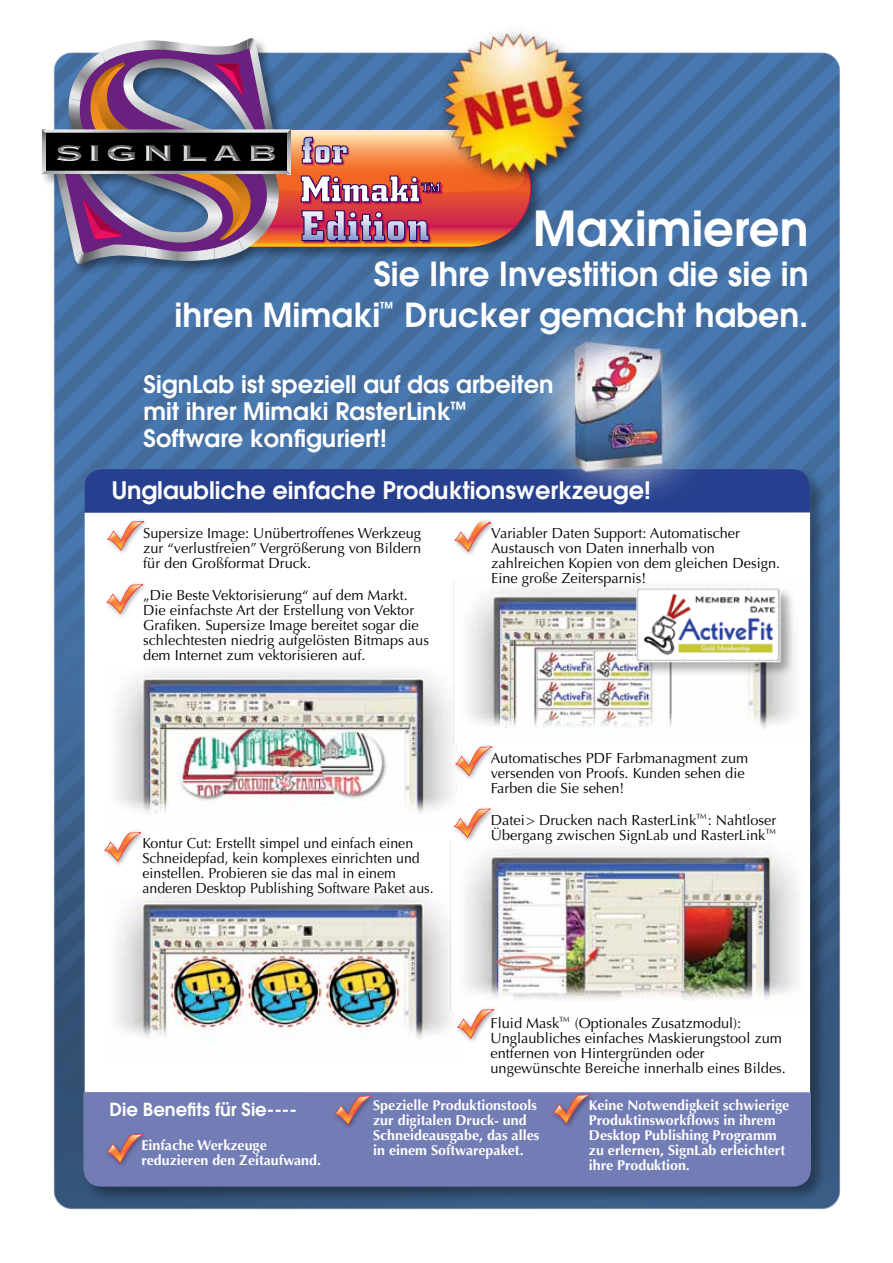
<style>
.page{position:relative;width:893px;height:1263px;background:#fff}
.page>*{position:absolute;margin:0;border:0;box-sizing:border-box;transform-origin:0 0}
.t1{font:600 48px "Avant Garde";color:#fff}
.t2{font:600 33px/40.5px "Avant Garde";color:#fff;text-align:right}
.t3{font:600 24px/27px "Avant Garde";color:#fff}
.t4{font:600 18px "Avant Garde";color:#fff}
.bullets{font:14.55px/15px "Optima LT Std";color:#000}
.bullets-2{font:700 14.25px/15px "Optima LT Std";color:#fff}
</style>
<div class="page">
<img style="left:53px;top:52px;width:787px;height:1158px">
<div style="left:83px;top:468px;width:743px;height:735px;background:#000;opacity:.35"></div>
<div style="left:85px;top:470px;width:725px;height:716px;background:#fff;border-radius:18px"></div>
<div style="left:84px;top:469px;width:726px;height:43px;background:#26408f"></div>
<div style="left:83px;top:1092px;width:728px;height:95px;background:#737db5"></div>
<svg style="left:106px;top:584px;width:38px;height:30px"></svg>
<svg style="left:107px;top:521px;width:37px;height:30px"></svg>
<svg style="left:454px;top:521px;width:38px;height:31px"></svg>
<div style="left:331px;top:1092px;width:45px;height:39px;background:#737db5"></div>
<svg style="left:334px;top:1095px;width:38px;height:31px"></svg>
<div style="left:103px;top:1130px;width:45px;height:39px;background:#737db5"></div>
<svg style="left:106px;top:1134px;width:38px;height:30px"></svg>
<img style="left:117px;top:894px;width:333px;height:148px">
<div style="left:549px;top:1091px;width:45px;height:38px;background:#000;opacity:.4"></div>
<svg style="left:552px;top:1094px;width:38px;height:30px"></svg>
<img style="left:117px;top:670px;width:335px;height:144px">
<div style="left:101px;top:829px;width:45px;height:38px;background:#000;opacity:.4"></div>
<svg style="left:103px;top:832px;width:38px;height:30px"></svg>
<div style="left:40px;top:36px;width:505px;height:241px;background:#000;opacity:.4"></div>
<img style="left:267px;top:266px;width:212px;height:12px">
<svg style="left:42px;top:38px;width:497px;height:228px;background:#817289"></svg>
<img style="left:445px;top:843px;width:353px;height:168px">
<img style="left:437px;top:268px;width:403px;height:232px">
<img style="left:447px;top:581px;width:346px;height:162px">
<div style="left:450px;top:805px;width:45px;height:38px;background:#fefefe"></div>
<svg style="left:453px;top:808px;width:38px;height:30px"></svg>
<svg style="left:455px;top:746px;width:37px;height:30px"></svg>
<div style="left:635px;top:586px;width:160px;height:91px;background:#000;opacity:.3"></div>
<img style="left:623px;top:581px;width:160px;height:92px">
<div style="left:454px;top:1006px;width:45px;height:38px;background:#000;opacity:.4"></div>
<svg style="left:456px;top:1009px;width:38px;height:30px"></svg>
<img style="left:388px;top:32px;width:261px;height:233px">
<p class="t1" style="left:533px;top:197px;width:277px">Maximieren</p>
<p class="t2" style="left:175px;top:253px;width:635px">Sie Ihre Investition die sie in<br>ihren Mimaki<sup>™</sup> Drucker gemacht haben.</p>
<p class="t3" style="left:144px;top:370px;width:411px">SignLab ist speziell auf das arbeiten mit ihrer Mimaki RasterLink<sup>™<br></sup>Software konfiguriert!</p>
<p class="t3" style="left:112px;top:476px;width:541px">Unglaubliche einfache Produktionswerkzeuge!</p>
<p class="bullets" style="left:491px;top:526px;width:290px">Variabler Daten Support: Automatischer Austausch von Daten innerhalb von zahlreichen Kopien von dem gleichen Design.<br>Eine große Zeitersparnis!</p>
<p class="bullets" style="left:143px;top:526px;width:279px;text-align:justify">Supersize Image: Unübertroffenes Werkzeug zur “verlustfreien” Vergrößerung von Bildern für den Großformat Druck.</p>
<p class="bullets" style="left:143px;top:588px;width:287px">„Die Beste Vektorisierung“ auf dem Markt.<br>Die einfachste Art der Erstellung von Vektor Grafiken. Supersize Image bereitet sogar die schlechtesten niedrig aufgelösten Bitmaps aus dem Internet zum vektorisieren auf.</p>
<p class="bullets" style="left:143px;top:836px;width:293px">Kontur Cut: Erstellt simpel und einfach einen Schneidepfad, kein komplexes einrichten und einstellen. Probieren sie das mal in einem anderen Desktop Publishing Software Paket aus.</p>
<p class="bullets" style="left:491px;top:751px;width:259px">Automatisches PDF Farbmanagment zum versenden von Proofs. Kunden sehen die<br>Farben die Sie sehen!</p>
<p class="bullets" style="left:491px;top:813px;width:288px">Datei&gt; Drucken nach RasterLink<sup>™</sup>: Nahtloser<br>Übergang zwischen SignLab und RasterLink<sup>™</sup></p>
<p class="bullets" style="left:490px;top:1016px;width:297px">Fluid Mask<sup>™</sup> (Optionales Zusatzmodul):<br>Unglaubliches einfaches Maskierungstool zum entfernen von Hintergründen oder ungewünschte Bereiche innerhalb eines Bildes.</p>
<p class="bullets-2" style="left:589px;top:1098px;width:202px">Keine Notwendigkeit schwierige<br>Produktinsworkflows in ihrem<br>Desktop Publishing Programm zu erlernen, SignLab erleichtert ihre Produktion.</p>
<p class="t4" style="left:110px;top:1097px;width:189px">Die Benefits für Sie----</p>
<p class="bullets-2" style="left:373px;top:1098px;width:168px">Spezielle Produktionstools zur digitalen Druck- und<br>Schneideausgabe, das alles in einem Softwarepaket.</p>
<p class="bullets-2" style="left:141px;top:1138px;width:181px">Einfache Werkzeuge reduzieren den Zeitaufwand.</p>
</div>
